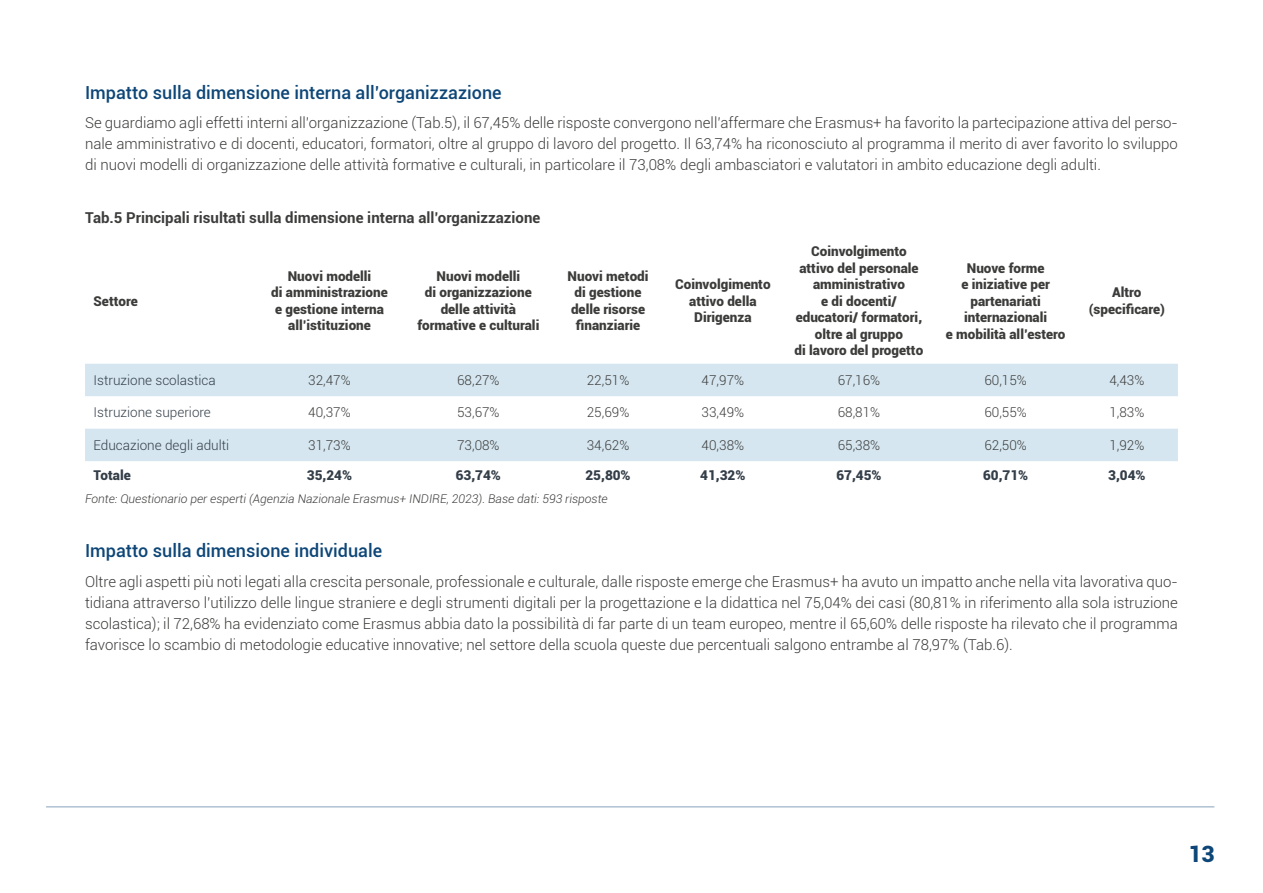
<style>
.page{position:relative;width:1263px;height:893px;background:#fff}
.page>*{position:absolute;margin:0;border:0;box-sizing:border-box;transform-origin:0 0}
.t1{font:900 22.5px "Roboto";color:#0d4677}
.t2{font:500 18px "Roboto";color:#0d4677}
.t3{font:300 15px/21px "Roboto";color:#3c3c3b;text-align:justify}
.t4{font:700 15px "Roboto";color:#3c3c3b}
.t5{font:900 13.5px/16.5px "Roboto";color:#3c3c3b;text-align:center}
.t6{font:300 13.5px "Roboto";color:#3c3c3b}
.t7{font:300 13.5px "Roboto";color:#333e48}
.t8{font:900 13.5px "Roboto";color:#333e48}
.t9{font:italic 300 12px "Roboto";color:#3c3c3b}
</style>
<div class="page">
<hr style="left:46px;top:807px;width:1168px;height:1px;background:#0d4677">
<svg style="left:85px;top:364px;width:1093px;height:97px;fill:#d5e6f0"></svg>
<p class="t2" style="left:85px;top:79px;width:418px">Impatto sulla dimensione interna all’organizzazione</p>
<p class="t3" style="left:85px;top:112px;width:1094px">Se guardiamo agli effetti interni all’organizzazione (Tab.5), il 67,45% delle risposte convergono nell’affermare che Erasmus+ ha favorito la partecipazione attiva del perso&shy;nale amministrativo e di docenti, educatori, formatori, oltre al gruppo di lavoro del progetto. Il 63,74% ha riconosciuto al programma il merito di aver favorito lo sviluppo di nuovi modelli di organizzazione delle attività formative e culturali, in particolare il 73,08% degli ambasciatori e valutatori in ambito educazione degli adulti.</p>
<p class="t4" style="left:85px;top:207px;width:457px">Tab.5 Principali risultati sulla dimensione interna all’organizzazione</p>
<p class="t5" style="left:94px;top:292px;width:46px">Settore</p>
<p class="t5" style="left:271px;top:267px;width:118px">Nuovi modelli<br>di amministrazione e gestione interna all’istituzione</p>
<p class="t5" style="left:417px;top:267px;width:123px">Nuovi modelli<br>di organizzazione delle attività formative e culturali</p>
<p class="t5" style="left:568px;top:267px;width:82px">Nuovi metodi di gestione delle risorse finanziarie</p>
<p class="t5" style="left:675px;top:276px;width:97px">Coinvolgimento attivo della<br>Dirigenza</p>
<p class="t5" style="left:795px;top:243px;width:130px">Coinvolgimento attivo del personale amministrativo<br>e di docenti/ educatori/ formatori, oltre al gruppo<br>di lavoro del progetto</p>
<p class="t5" style="left:946px;top:259px;width:121px">Nuove forme<br>e iniziative per partenariati internazionali<br>e mobilità all’estero</p>
<p class="t5" style="left:1089px;top:284px;width:78px">Altro (specificare)</p>
<p class="t7" style="left:94px;top:371px;width:124px">Istruzione scolastica</p>
<p class="t6" style="left:308px;top:371px;width:44px">32,47%</p>
<p class="t6" style="left:457px;top:371px;width:44px">68,27%</p>
<p class="t6" style="left:587px;top:371px;width:44px">22,51%</p>
<p class="t6" style="left:702px;top:371px;width:44px">47,97%</p>
<p class="t6" style="left:838px;top:371px;width:44px">67,16%</p>
<p class="t6" style="left:984px;top:371px;width:44px">60,15%</p>
<p class="t6" style="left:1109px;top:371px;width:36px">4,43%</p>
<p class="t7" style="left:94px;top:403px;width:119px">Istruzione superiore</p>
<p class="t6" style="left:308px;top:403px;width:44px">40,37%</p>
<p class="t6" style="left:457px;top:403px;width:44px">53,67%</p>
<p class="t6" style="left:587px;top:403px;width:44px">25,69%</p>
<p class="t6" style="left:702px;top:403px;width:44px">33,49%</p>
<p class="t6" style="left:838px;top:403px;width:44px">68,81%</p>
<p class="t6" style="left:984px;top:403px;width:44px">60,55%</p>
<p class="t6" style="left:1109px;top:403px;width:36px">1,83%</p>
<p class="t7" style="left:94px;top:436px;width:137px">Educazione degli adulti</p>
<p class="t6" style="left:308px;top:436px;width:44px">31,73%</p>
<p class="t6" style="left:457px;top:436px;width:44px">73,08%</p>
<p class="t6" style="left:587px;top:436px;width:44px">34,62%</p>
<p class="t6" style="left:702px;top:436px;width:44px">40,38%</p>
<p class="t6" style="left:838px;top:436px;width:44px">65,38%</p>
<p class="t6" style="left:984px;top:436px;width:44px">62,50%</p>
<p class="t6" style="left:1109px;top:436px;width:36px">1,92%</p>
<p class="t8" style="left:94px;top:465px;width:39px">Totale</p>
<p class="t8" style="left:307px;top:465px;width:47px">35,24%</p>
<p class="t8" style="left:456px;top:465px;width:47px">63,74%</p>
<p class="t8" style="left:585px;top:465px;width:47px">25,80%</p>
<p class="t8" style="left:700px;top:465px;width:47px">41,32%</p>
<p class="t8" style="left:836px;top:465px;width:47px">67,45%</p>
<p class="t8" style="left:983px;top:465px;width:47px">60,71%</p>
<p class="t8" style="left:1108px;top:465px;width:39px">3,04%</p>
<p class="t9" style="left:85px;top:491px;width:524px">Fonte: Questionario per esperti (Agenzia Nazionale Erasmus+ INDIRE, 2023). Base dati: 593 risposte</p>
<p class="t2" style="left:85px;top:538px;width:299px">Impatto sulla dimensione individuale</p>
<p class="t3" style="left:85px;top:570px;width:1094px">Oltre agli aspetti più noti legati alla crescita personale, professionale e culturale, dalle risposte emerge che Erasmus+ ha avuto un impatto anche nella vita lavorativa quo&shy;tidiana attraverso l’utilizzo delle lingue straniere e degli strumenti digitali per la progettazione e la didattica nel 75,04% dei casi (80,81% in riferimento alla sola istruzione scolastica); il 72,68% ha evidenziato come Erasmus abbia dato la possibilità di far parte di un team europeo, mentre il 65,60% delle risposte ha rilevato che il programma favorisce lo scambio di metodologie educative innovative; nel settore della scuola queste due percentuali salgono entrambe al 78,97% (Tab.6).</p>
<h1 class="t1" style="left:1188px;top:838px;width:28px">13</h1>
</div>
